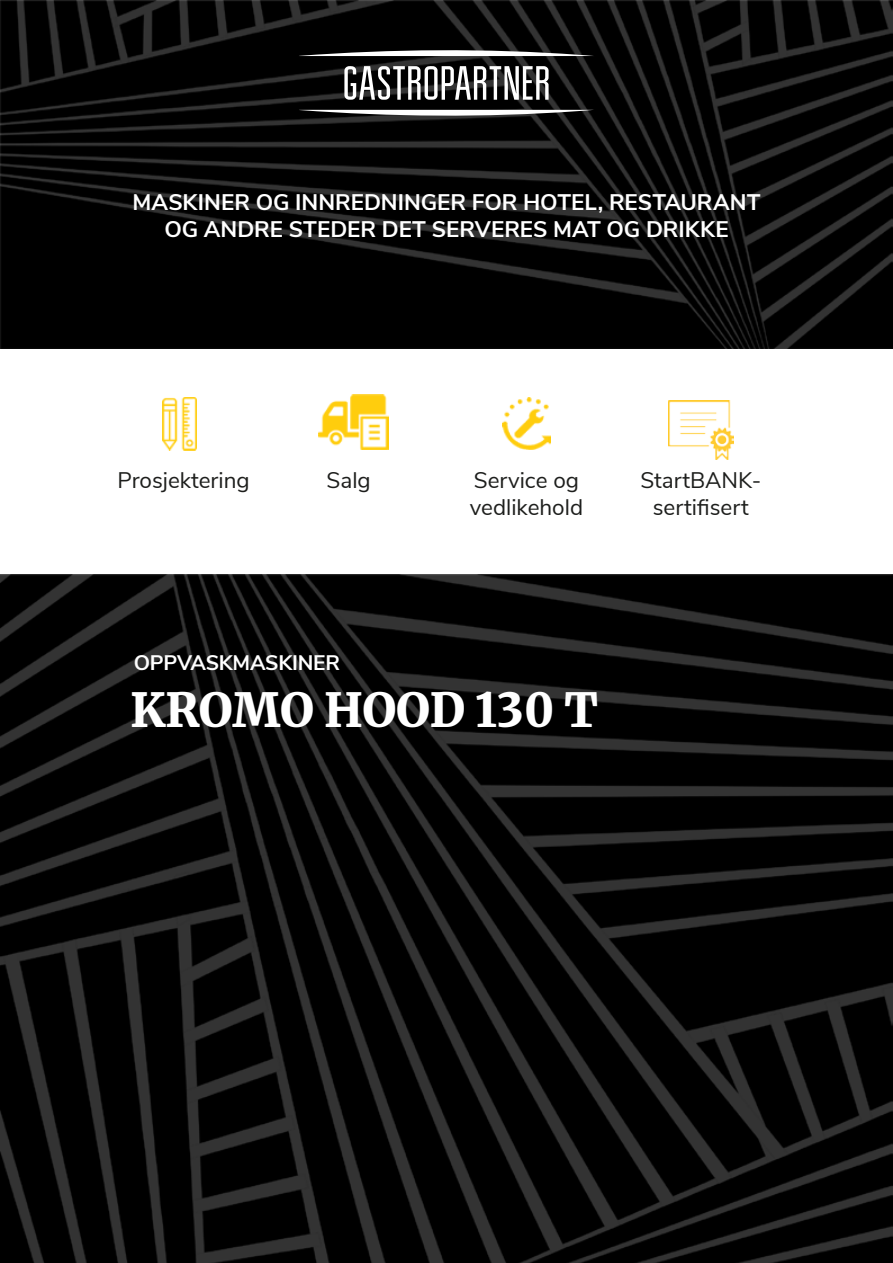
<style>
.page{position:relative;width:893px;height:1263px;background:#fff}
.page>*{position:absolute;margin:0;border:0;box-sizing:border-box;transform-origin:0 0}
.t1{font:900 46.5px "Merriweather";letter-spacing:-.01em;color:#fff}
.t2{font:700 22.5px/27px "Nunito Sans";color:#fff;text-align:center}
.t3{font:22.5px/27px "Nunito Sans";color:#1d1e1c}
.t4{font:700 21px "Nunito Sans";letter-spacing:-.01em;color:#fff}
</style>
<div class="page">
<img style="left:0;top:575px;width:893px;height:688px">
<img style="left:0;top:0;width:893px;height:349px">
<svg style="left:299px;top:48px;width:295px;height:8px"></svg>
<svg style="left:344px;top:66px;width:205px;height:34px"></svg>
<svg style="left:299px;top:110px;width:295px;height:8px"></svg>
<img style="left:162px;top:398px;width:34px;height:53px">
<img style="left:502px;top:397px;width:48px;height:53px">
<img style="left:668px;top:400px;width:65px;height:59px">
<img style="left:319px;top:395px;width:70px;height:54px">
<p class="t2" style="left:132px;top:187px;width:630px">MASKINER OG INNREDNINGER FOR HOTEL, RESTAURANT<br>OG ANDRE STEDER DET SERVERES MAT OG DRIKKE</p>
<p class="t3" style="left:118px;top:466px;width:134px">Prosjektering</p>
<p class="t3" style="left:327px;top:466px;width:46px">Salg</p>
<p class="t3" style="left:470px;top:466px;width:115px">Service og vedlikehold</p>
<p class="t3" style="left:640px;top:466px;width:122px;text-align:center">StartBANK&shy;sertifisert</p>
<p class="t4" style="left:134px;top:647px;width:208px">OPPVASKMASKINER</p>
<h1 class="t1" style="left:131px;top:678px;width:469px">KROMO HOOD 130 T</h1>
</div>
